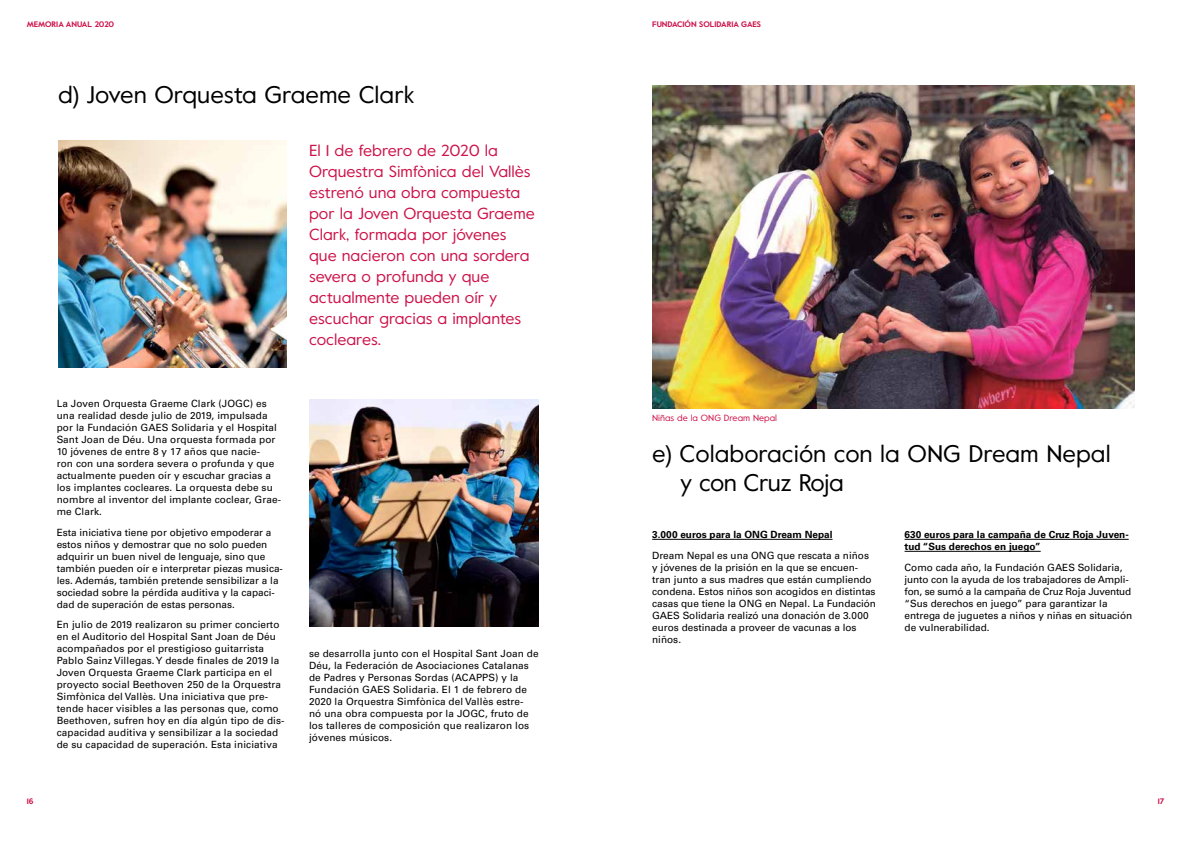
<style>
.page{position:relative;width:1191px;height:842px;background:#fff}
.page>*{position:absolute;margin:0;border:0;box-sizing:border-box;transform-origin:0 0}
.t1{font:24px/28.8px "Value";color:#000}
.t2{font:16px/21px "Value";color:#cd1349}
.t3{font:10px/12px "Univers LT Pro 55 Roman";letter-spacing:.01em;color:#000}
.t4{font:700 10px/12px "Univers LT Pro 65";color:#000}
.t5{font:9px "Value";color:#cd1349}
.t6{font:700 8px "Value";color:#cd1349}
</style>
<div class="page">
<img style="left:652px;top:86px;width:482px;height:323px">
<img style="left:58px;top:140px;width:228px;height:227px">
<img style="left:309px;top:400px;width:230px;height:227px">
<hr style="left:652px;top:539px;width:180px;height:1px;background:#000">
<hr style="left:904px;top:539px;width:224px;height:1px;background:#000">
<hr style="left:904px;top:551px;width:136px;height:1px;background:#000">
<p class="t6" style="left:27px;top:19px;width:89px">MEMORIA ANUAL 2020</p>
<h1 class="t1" style="left:58px;top:79px;width:358px">d) Joven Orquesta Graeme Clark</h1>
<p class="t2" style="left:309px;top:140px;width:227px">El 1 de febrero de 2020 la<br>Orquestra Simfònica del Vallès estrenó una obra compuesta por la Joven Orquesta Graeme<br>Clark, formada por jóvenes que nacieron con una sordera severa o profunda y que actualmente pueden oír y escuchar gracias a implantes cocleares.</p>
<p class="t6" style="left:27px;top:796px;width:8px">16</p>
<p class="t3" style="left:57px;top:397px;width:226px">La Joven Orquesta Graeme Clark (JOGC) es una realidad desde julio de 2019, impulsada por la Fundación GAES Solidaria y el Hospital Sant Joan de Déu. Una orquesta formada por 10 jóvenes de entre 8 y 17 años que nacie-<br>ron con una sordera severa o profunda y que actualmente pueden oír y escuchar gracias a los implantes cocleares. La orquesta debe su nombre al inventor del implante coclear, Grae&shy;me Clark.</p>
<p class="t3" style="left:57px;top:526px;width:228px">Esta iniciativa tiene por objetivo empoderar a estos niños y demostrar que no solo pueden adquirir un buen nivel de lenguaje, sino que también pueden oír e interpretar piezas musica&shy;les. Además, también pretende sensibilizar a la sociedad sobre la pérdida auditiva y la capaci&shy;dad de superación de estas personas.</p>
<p class="t3" style="left:57px;top:618px;width:229px">En julio de 2019 realizaron su primer concierto en el Auditorio del Hospital Sant Joan de Déu acompañados por el prestigioso guitarrista Pablo Sainz Villegas. Y desde finales de 2019 la Joven Orquesta Graeme Clark participa en el proyecto social Beethoven 250 de la Orquestra Simfònica del Vallès. Una iniciativa que pre&shy;tende hacer visibles a las personas que, como Beethoven, sufren hoy en día algún tipo de dis&shy;capacidad auditiva y sensibilizar a la sociedad de su capacidad de superación. Esta iniciativa</p>
<p class="t3" style="left:309px;top:647px;width:231px">se desarrolla junto con el Hospital Sant Joan de Déu, la Federación de Asociaciones Catalanas de Padres y Personas Sordas (ACAPPS) y la Fundación GAES Solidaria. El 1 de febrero de 2020 la Orquestra Simfònica del Vallès estre-<br>nó una obra compuesta por la JOGC, fruto de los talleres de composición que realizaron los jóvenes músicos.</p>
<p class="t6" style="left:652px;top:19px;width:110px">FUNDACIÓN SOLIDARIA GAES</p>
<p class="t5" style="left:652px;top:411px;width:126px">Niñas de la ONG Dream Nepal</p>
<h1 class="t1" style="left:680px;top:439px;width:431px;text-indent:-28px">e) Colaboración con la ONG Dream Nepal y con Cruz Roja</h1>
<p class="t4" style="left:652px;top:528px;width:182px">3.000 euros para la ONG Dream Nepal</p>
<p class="t3" style="left:652px;top:549px;width:225px">Dream Nepal es una ONG que rescata a niños y jóvenes de la prisión en la que se encuen&shy;tran junto a sus madres que están cumpliendo condena. Estos niños son acogidos en distintas casas que tiene la ONG en Nepal. La Fundación GAES Solidaria realizó una donación de 3.000 euros destinada a proveer de vacunas a los niños.</p>
<p class="t4" style="left:904px;top:528px;width:226px">630 euros para la campaña de Cruz Roja Juven&shy;tud “Sus derechos en juego”</p>
<p class="t3" style="left:904px;top:561px;width:229px">Como cada año, la Fundación GAES Solidaria, junto con la ayuda de los trabajadores de Ampli&shy;fon, se sumó a la campaña de Cruz Roja Juventud “Sus derechos en juego” para garantizar la entrega de juguetes a niños y niñas en situación de vulnerabilidad.</p>
<p class="t6" style="left:1157px;top:796px;width:8px">17</p>
</div>
